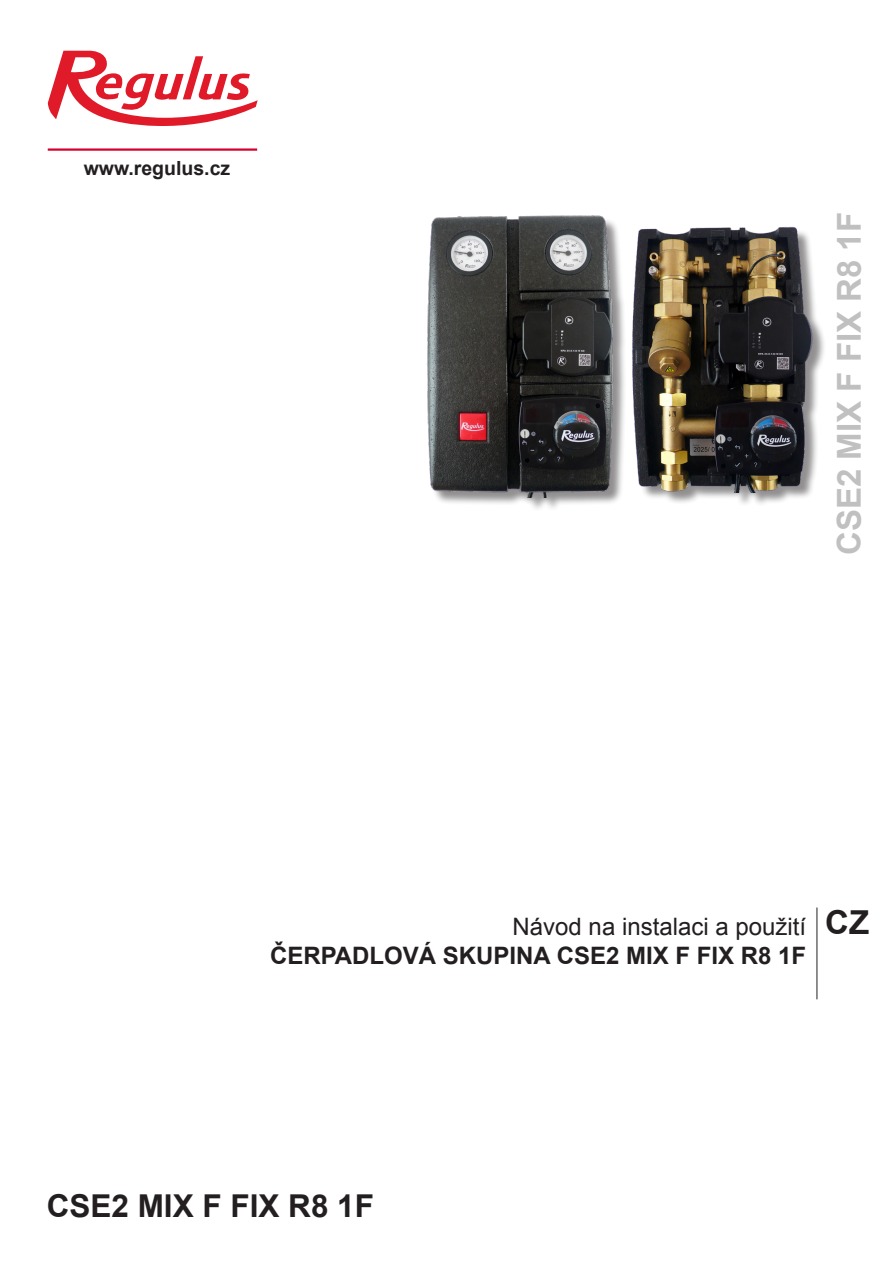
<style>
.page{position:relative;width:893px;height:1263px;background:#fff}
.page>*{position:absolute;margin:0;border:0;box-sizing:border-box;transform-origin:0 0}
.t1{font:700 33px "Arial";color:#c0c0c0}
.t2{font:700 33px "Arial";color:#231f20}
.t3{font:700 31.5px "Arial";color:#231f20}
.t4{font:700 24px "Arial";color:#231f20}
.t5{font:24px "Arial";color:#231f20}
.t6{font:700 19.5px "Arial";color:#231f20}
</style>
<div class="page">
<svg style="left:48px;top:51px;width:210px;height:75px"></svg>
<hr style="left:48px;top:148px;width:209px;height:3px;background:#d6002d">
<hr style="left:817px;top:907px;width:1px;height:92px;background:#231f20">
<div style="left:635px;top:229px;width:192px;height:278px;background:#231f20;opacity:.5"></div>
<img style="left:632px;top:226px;width:181px;height:266px">
<div style="left:429px;top:218px;width:198px;height:294px;background:#231f20;opacity:.5"></div>
<img style="left:427px;top:215px;width:190px;height:282px">
<p class="t6" style="left:84px;top:155px;width:148px">www.regulus.cz</p>
<p class="t1" style="left:827px;top:555px;width:344px;rotate:-90deg">CSE2 MIX F FIX R8 1F</p>
<p class="t5" style="left:513px;top:911px;width:295px">Návod na instalaci a použití</p>
<p class="t2" style="left:825px;top:900px;width:45px">CZ</p>
<p class="t4" style="left:270px;top:940px;width:538px">ČERPADLOVÁ SKUPINA CSE2 MIX F FIX R8 1F</p>
<p class="t3" style="left:47px;top:1185px;width:329px">CSE2 MIX F FIX R8 1F</p>
</div>
